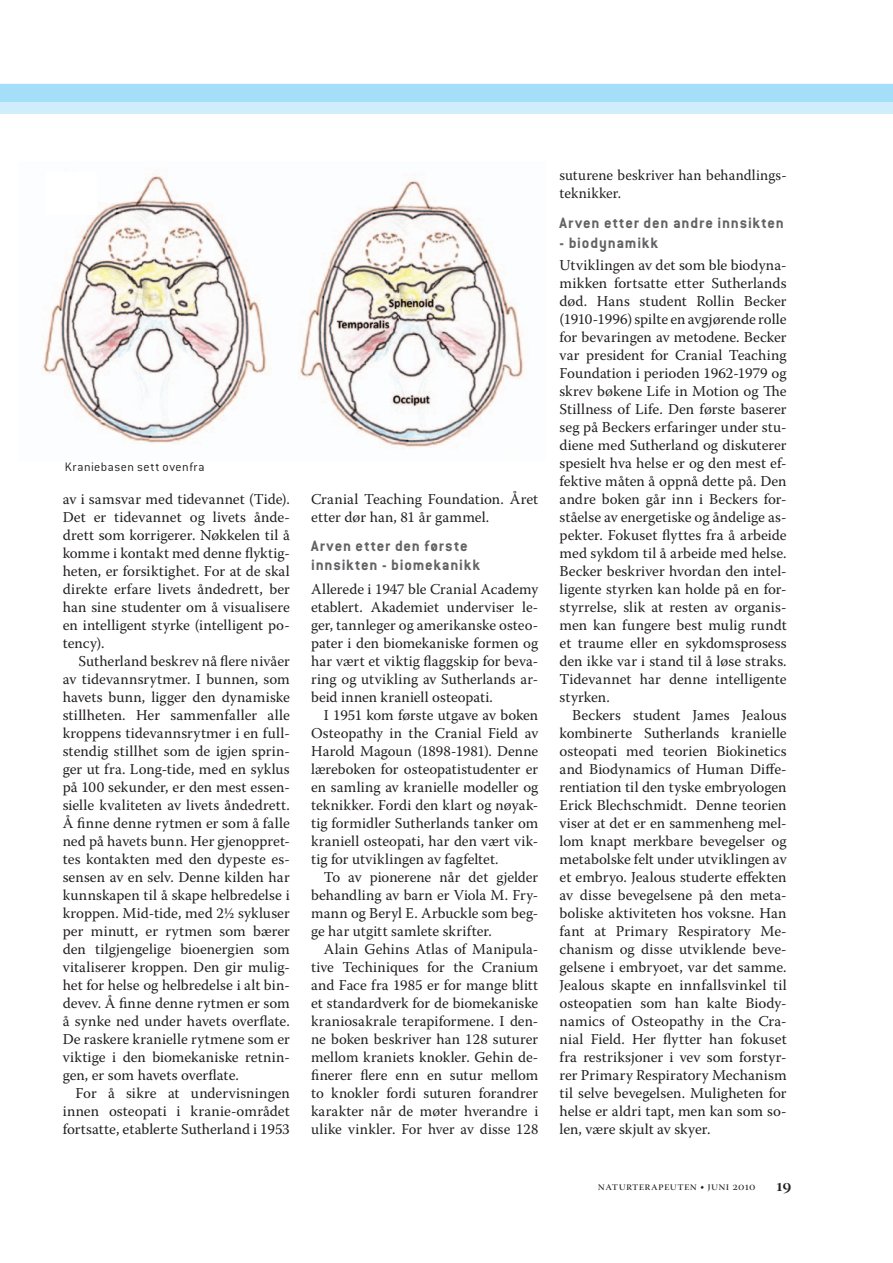
<style>
.page{position:relative;width:893px;height:1263px;background:#fff}
.page>*{position:absolute;margin:0;border:0;box-sizing:border-box;transform-origin:0 0}
.t1{font:700 16.5px/19.8px "Conduit ITC";letter-spacing:.05em;color:#636366}
.t2{font:15px/18px "Warnock Pro";letter-spacing:.005em;color:#231f20;text-align:justify}
.t3{font:300 13.5px "Conduit ITC";letter-spacing:.04em;color:#231f20}
.t4{font:12px "Warnock Pro Disp";letter-spacing:.03em;color:#231f20}
.s1{font-family:"Warnock Pro Semibold Disp";font-size:18px}
</style>
<div class="page">
<svg style="left:0;top:83px;width:893px;height:31px;background:#b7e4f9"></svg>
<img style="left:41px;top:175px;width:226px;height:268px">
<img style="left:298px;top:175px;width:226px;height:272px">
<div style="left:46px;top:172px;width:50px;height:43px;background:#fff"></div>
<p class="t3" style="left:65px;top:459px;width:141px">Kraniebasen sett ovenfra</p>
<p class="t2" style="left:63px;top:490px;width:229px">av i samsvar med tidevannet (Tide).<br>Det er tidevannet og livets ånde&shy;drett som korrigerer. Nøkkelen til å komme i kontakt med denne flyktig&shy;heten, er forsiktighet. For at de skal direkte erfare livets åndedrett, ber han sine studenter om å visualisere en intelligent styrke (intelligent po&shy;tency).</p>
<p class="t2" style="left:63px;top:652px;width:229px;text-indent:16px">Sutherland beskrev nå flere nivåer av tidevannsrytmer. I bunnen, som havets bunn, ligger den dynamiske stillheten. Her sammenfaller alle kroppens tidevannsrytmer i en full&shy;stendig stillhet som de igjen sprin&shy;ger ut fra. Long-tide, med en syklus på 100 sekunder, er den mest essen&shy;sielle kvaliteten av livets åndedrett.<br>Å finne denne rytmen er som å falle ned på havets bunn. Her gjenoppret&shy;tes kontakten med den dypeste es&shy;sensen av en selv. Denne kilden har kunnskapen til å skape helbredelse i kroppen. Mid-tide, med 2½ sykluser per minutt, er rytmen som bærer den tilgjengelige bioenergien som vitaliserer kroppen. Den gir mulig&shy;het for helse og helbredelse i alt bin&shy;devev. Å finne denne rytmen er som å synke ned under havets overflate.<br>De raskere kranielle rytmene som er viktige i den biomekaniske retnin&shy;gen, er som havets overflate.</p>
<p class="t2" style="left:63px;top:1084px;width:229px;text-indent:13px">For å sikre at undervisningen innen osteopati i kranie-området fortsatte, etablerte Sutherland i 1953</p>
<p class="t2" style="left:311px;top:490px;width:229px">Cranial Teaching Foundation. Året etter dør han, 81 år gammel.</p>
<p class="t1" style="left:311px;top:535px;width:170px">Arven etter den første innsikten - biomekanikk</p>
<p class="t2" style="left:311px;top:580px;width:229px">Allerede i 1947 ble Cranial Academy etablert. Akademiet underviser le&shy;ger, tannleger og amerikanske osteo&shy;pater i den biomekaniske formen og har vært et viktig flaggskip for beva&shy;ring og utvikling av Sutherlands ar&shy;beid innen kraniell osteopati.</p>
<p class="t2" style="left:311px;top:706px;width:229px;text-indent:13px">I 1951 kom første utgave av boken Osteopathy in the Cranial Field av Harold Magoun (1898-1981). Denne læreboken for osteopatistudenter er en samling av kranielle modeller og teknikker. Fordi den klart og nøyak&shy;tig formidler Sutherlands tanker om kraniell osteopati, har den vært vik&shy;tig for utviklingen av fagfeltet.</p>
<p class="t2" style="left:311px;top:868px;width:229px;text-indent:13px">To av pionerene når det gjelder behandling av barn er Viola M. Fry&shy;mann og Beryl E. Arbuckle som beg&shy;ge har utgitt samlete skrifter.</p>
<p class="t2" style="left:311px;top:940px;width:229px;text-indent:13px">Alain Gehins Atlas of Manipula&shy;tive Techiniques for the Cranium and Face fra 1985 er for mange blitt et standardverk for de biomekaniske kraniosakrale terapiformene. I den&shy;ne boken beskriver han 128 suturer mellom kraniets knokler. Gehin de&shy;finerer flere enn en sutur mellom to knokler fordi suturen forandrer karakter når de møter hverandre i ulike vinkler. For hver av disse 128</p>
<p class="t2" style="left:559px;top:166px;width:229px">suturene beskriver han behandlings&shy;teknikker.</p>
<p class="t1" style="left:559px;top:213px;width:226px">Arven etter den andre innsikten</p>
<p class="t1" style="left:559px;top:232px;width:100px">- biodynamikk</p>
<p class="t2" style="left:559px;top:256px;width:229px">Utviklingen av det som ble biodyna&shy;mikken fortsatte etter Sutherlands død. Hans student Rollin Becker (1910-1996) spilte en avgjørende rolle for bevaringen av metodene. Becker var president for Cranial Teaching Foundation i perioden 1962-1979 og skrev bøkene Life in Motion og The Stillness of Life. Den første baserer seg på Beckers erfaringer under stu&shy;diene med Sutherland og diskuterer spesielt hva helse er og den mest ef&shy;fektive måten å oppnå dette på. Den andre boken går inn i Beckers for&shy;ståelse av energetiske og åndelige as&shy;pekter. Fokuset flyttes fra å arbeide med sykdom til å arbeide med helse.<br>Becker beskriver hvordan den intel&shy;ligente styrken kan holde på en for&shy;styrrelse, slik at resten av organis&shy;men kan fungere best mulig rundt et traume eller en sykdomsprosess den ikke var i stand til å løse straks.<br>Tidevannet har denne intelligente styrken.</p>
<p class="t2" style="left:559px;top:706px;width:229px;text-indent:13px">Beckers student James Jealous kombinerte Sutherlands kranielle osteopati med teorien Biokinetics and Biodynamics of Human Diffe&shy;rentiation til den tyske embryologen Erick Blechschmidt. Denne teorien viser at det er en sammenheng mel&shy;lom knapt merkbare bevegelser og metabolske felt under utviklingen av et embryo. Jealous studerte effekten av disse bevegelsene på den meta&shy;boliske aktiviteten hos voksne. Han fant at Primary Respiratory Me&shy;chanism og disse utviklende beve&shy;gelsene i embryoet, var det samme.<br>Jealous skapte en innfallsvinkel til osteopatien som han kalte Biody&shy;namics of Osteopathy in the Cra&shy;nial Field. Her flytter han fokuset fra restriksjoner i vev som forstyr&shy;rer Primary Respiratory Mechanism til selve bevegelsen. Muligheten for helse er aldri tapt, men kan som so&shy;len, være skjult av skyer.</p>
<p class="t4" style="left:598px;top:1179px;width:195px">naturterapeuten • juni 2010 <span class="s1">19</span></p>
</div>
